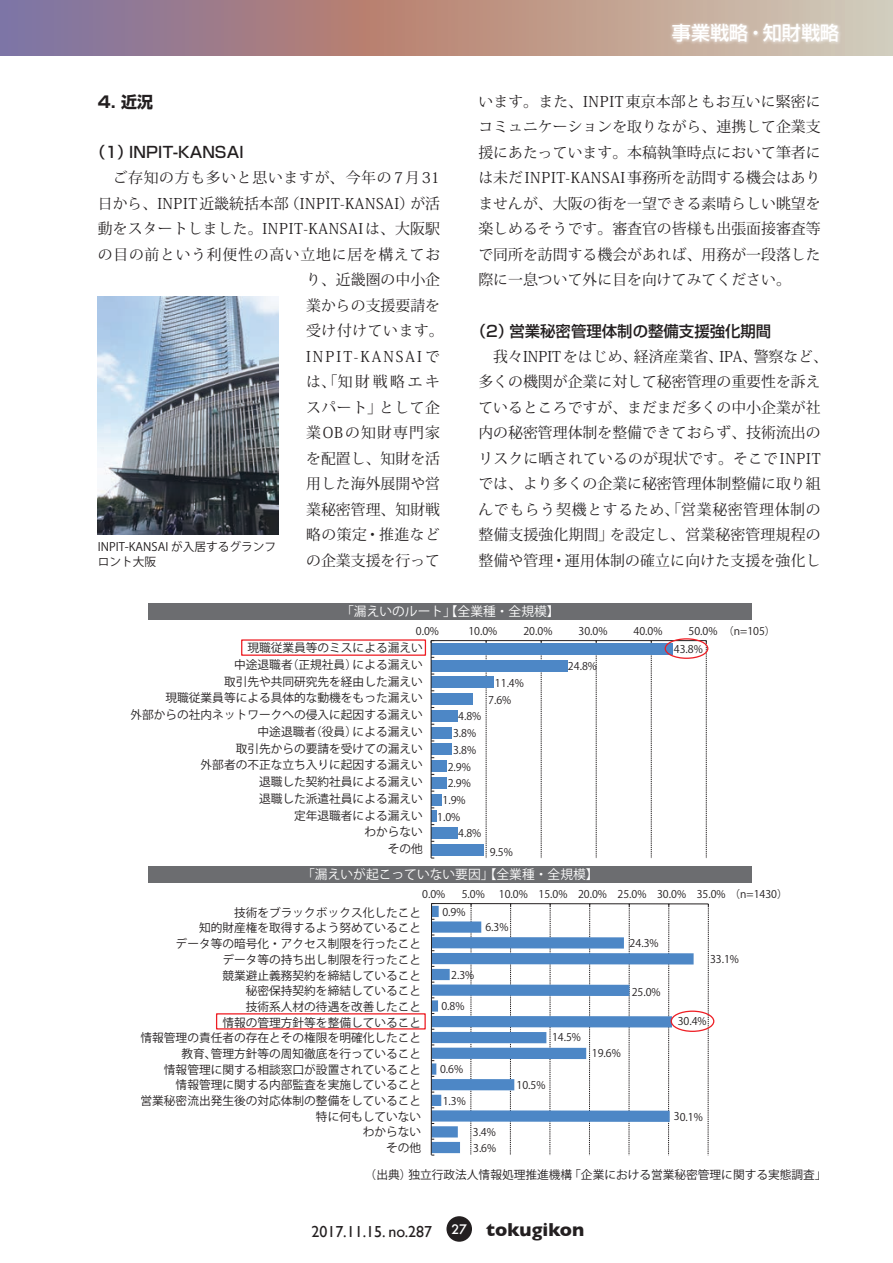
<style>
.page{position:relative;width:893px;height:1263px;background:#fff}
.page>*{position:absolute;margin:0;border:0;box-sizing:border-box;transform-origin:0 0}
.t1{font:500 19.2px "Shin Go Pro";color:#fff}
.t2{font:15.9px "Gill Sans";color:#231f20}
.t3{font:700 15.9px "Shin Go Pro";color:#231f20}
.t4{font:500 15.45px "Shin Go Pro";color:#231f20}
.t5{font:14.85px/25.5px "Koz Min Pro";letter-spacing:.005em;color:#231f20;text-align:justify}
.t6{font:14.85px/25.5px "Koz Min Pro";letter-spacing:.035em;color:#231f20;text-align:right}
.t7{font:12.75px "Koz Go Pro";color:#fff}
.t8{font:11.7px/15.8px "Koz Go Pro";color:#231f20;text-align:right}
.t9{font:10.65px/16.4px "Koz Go Pro";color:#231f20}
.s1{font-weight:700;font-size:19.2px}
</style>
<div class="page">
<div style="left:446px;top:1216px;width:26px;height:26px;background:#231f20;border-radius:50%"></div>
<svg style="left:0;top:0;width:893px;height:55px"></svg>
<img style="left:98px;top:297px;width:181px;height:238px">
<div style="left:431px;top:844px;width:52px;height:12px;background:#4d87c6"></div>
<div style="left:431px;top:827px;width:26px;height:12px;background:#4d87c6"></div>
<div style="left:431px;top:810px;width:5px;height:12px;background:#4d87c6"></div>
<div style="left:431px;top:793px;width:11px;height:12px;background:#4d87c6"></div>
<div style="left:431px;top:777px;width:16px;height:12px;background:#4d87c6"></div>
<div style="left:431px;top:760px;width:16px;height:12px;background:#4d87c6"></div>
<div style="left:431px;top:743px;width:21px;height:12px;background:#4d87c6"></div>
<div style="left:431px;top:727px;width:21px;height:11px;background:#4d87c6"></div>
<div style="left:431px;top:710px;width:26px;height:12px;background:#4d87c6"></div>
<div style="left:431px;top:693px;width:42px;height:12px;background:#4d87c6"></div>
<div style="left:431px;top:676px;width:63px;height:12px;background:#4d87c6"></div>
<div style="left:431px;top:660px;width:136px;height:12px;background:#4d87c6"></div>
<div style="left:431px;top:643px;width:241px;height:12px;background:#4d87c6"></div>
<hr style="left:431px;top:640px;width:275px;height:1px;background:#231f20">
<svg style="left:706px;top:641px;width:1px;height:217px"></svg>
<svg style="left:651px;top:641px;width:1px;height:217px"></svg>
<svg style="left:596px;top:641px;width:1px;height:217px"></svg>
<svg style="left:541px;top:641px;width:1px;height:217px"></svg>
<svg style="left:486px;top:641px;width:1px;height:217px"></svg>
<hr style="left:431px;top:641px;width:1px;height:217px;background:#231f20">
<div style="left:149px;top:603px;width:603px;height:16px;background:#6c6d70"></div>
<div style="left:665px;top:638px;width:43px;height:21px;border:1px solid #ee1d23;border-radius:50%"></div>
<div style="left:241px;top:639px;width:185px;height:17px;border:1px solid #ee1d23"></div>
<div style="left:431px;top:1142px;width:29px;height:11px;background:#4d87c6"></div>
<div style="left:431px;top:1126px;width:27px;height:11px;background:#4d87c6"></div>
<div style="left:431px;top:1110px;width:239px;height:12px;background:#4d87c6"></div>
<div style="left:431px;top:1095px;width:10px;height:11px;background:#4d87c6"></div>
<div style="left:431px;top:1079px;width:83px;height:11px;background:#4d87c6"></div>
<div style="left:431px;top:1063px;width:5px;height:12px;background:#4d87c6"></div>
<div style="left:431px;top:1048px;width:155px;height:11px;background:#4d87c6"></div>
<div style="left:431px;top:1032px;width:115px;height:11px;background:#4d87c6"></div>
<div style="left:431px;top:1016px;width:241px;height:11px;background:#4d87c6"></div>
<div style="left:431px;top:1000px;width:7px;height:11px;background:#4d87c6"></div>
<div style="left:431px;top:984px;width:198px;height:12px;background:#4d87c6"></div>
<div style="left:431px;top:969px;width:19px;height:11px;background:#4d87c6"></div>
<div style="left:431px;top:953px;width:263px;height:11px;background:#4d87c6"></div>
<div style="left:431px;top:937px;width:193px;height:11px;background:#4d87c6"></div>
<div style="left:431px;top:921px;width:50px;height:12px;background:#4d87c6"></div>
<div style="left:431px;top:906px;width:8px;height:11px;background:#4d87c6"></div>
<hr style="left:431px;top:903px;width:277px;height:1px;background:#231f20">
<svg style="left:708px;top:904px;width:1px;height:251px"></svg>
<svg style="left:668px;top:904px;width:1px;height:251px"></svg>
<svg style="left:629px;top:904px;width:1px;height:251px"></svg>
<svg style="left:589px;top:904px;width:1px;height:251px"></svg>
<svg style="left:550px;top:904px;width:1px;height:251px"></svg>
<svg style="left:510px;top:904px;width:1px;height:251px"></svg>
<svg style="left:471px;top:904px;width:1px;height:251px"></svg>
<hr style="left:431px;top:903px;width:1px;height:252px;background:#231f20">
<div style="left:149px;top:866px;width:603px;height:17px;background:#6c6d70"></div>
<div style="left:671px;top:1010px;width:43px;height:22px;border:1px solid #ee1d23;border-radius:50%"></div>
<div style="left:216px;top:1013px;width:210px;height:16px;border:1px solid #ee1d23"></div>
<div style="left:669px;top:20px;width:173px;height:26px;background:#fff;opacity:.5"></div>
<h2 class="t3" style="left:98px;top:89px;width:57px">4. 近況</h2>
<h3 class="t4" style="left:90px;top:140px;width:155px">（1）INPIT-KANSAI</h3>
<p class="t6" style="left:98px;top:164px;width:348px">　ご存知の方も多いと思いますが、今年の 7月31日から、INPIT近畿統括本部（INPIT-KANSAI）が活動をスタートしました。INPIT-KANSAIは、大阪駅の目の前という利便性の高い立地に居を構えており、近畿圏の中小企<br>業からの支援要請を<br>受け付けています。<br>INPIT-KANSAIで<br>は、「知財戦略エキ<br>スパート」として企<br>業OBの知財専門家<br>を配置し、知財を活<br>用した海外展開や営<br>業秘密管理、知財戦<br>略の策定・推進など<br>の企業支援を行って</p>
<p class="t8" style="left:98px;top:540px;width:180px;line-height:14.9px;text-align:left">INPIT-KANSAI が入居するグランフロント大阪</p>
<h1 class="t1" style="left:672px;top:17px;width:169px">事業戦略・知財戦略</h1>
<p class="t5" style="left:478px;top:88px;width:344px">います。また、INPIT東京本部ともお互いに緊密にコミュニケーションを取りながら、連携して企業支援にあたっています。本稿執筆時点において筆者には未だINPIT-KANSAI事務所を訪問する機会はありませんが、大阪の街を一望できる素晴らしい眺望を楽しめるそうです。審査官の皆様も出張面接審査等で同所を訪問する機会があれば、用務が一段落した際に一息ついて外に目を向けてみてください。</p>
<h3 class="t4" style="left:471px;top:318px;width:302px">（2）営業秘密管理体制の整備支援強化期間</h3>
<p class="t5" style="left:478px;top:343px;width:351px;text-align:left">　我々INPITをはじめ、経済産業省、IPA、警察など、多くの機関が企業に対して秘密管理の重要性を訴えているところですが、まだまだ多くの中小企業が社内の秘密管理体制を整備できておらず、技術流出のリスクに晒されているのが現状です。そこでINPITでは、より多くの企業に秘密管理体制整備に取り組んでもらう契機とするため、「営業秘密管理体制の整備支援強化期間」を設定し、営業秘密管理規程の整備や管理・運用体制の確立に向けた支援を強化し</p>
<p class="t7" style="left:341px;top:603px;width:220px">「漏えいのルート」【全業種・全規模】</p>
<p class="t9" style="left:416px;top:623px;width:25px">0.0%</p>
<p class="t9" style="left:468px;top:623px;width:30px">10.0%</p>
<p class="t9" style="left:523px;top:623px;width:30px">20.0%</p>
<p class="t9" style="left:578px;top:623px;width:30px">30.0%</p>
<p class="t9" style="left:633px;top:623px;width:30px">40.0%</p>
<p class="t9" style="left:689px;top:623px;width:30px">50.0%</p>
<p class="t8" style="left:130px;top:640px;width:294px;line-height:16.8px">現職従業員等のミスによる漏えい<br>中途退職者（正規社員）による漏えい<br>取引先や共同研究先を経由した漏えい<br>現職従業員等による具体的な動機をもった漏えい<br>外部からの社内ネットワークへの侵入に起因する漏えい中途退職者（役員）による漏えい<br>取引先からの要請を受けての漏えい<br>外部者の不正な立ち入りに起因する漏えい<br>退職した契約社員による漏えい<br>退職した派遣社員による漏えい<br>定年退職者による漏えい<br>わからない<br>その他</p>
<p class="t9" style="left:674px;top:641px;width:30px">43.8%</p>
<p class="t9" style="left:568px;top:658px;width:30px">24.8%</p>
<p class="t9" style="left:488px;top:675px;width:37px;text-indent:7px">11.4%<br>7.6%</p>
<p class="t9" style="left:458px;top:708px;width:25px">4.8%</p>
<p class="t9" style="left:453px;top:725px;width:25px">3.8%</p>
<p class="t9" style="left:453px;top:742px;width:25px">3.8%</p>
<p class="t9" style="left:448px;top:759px;width:25px">2.9%</p>
<p class="t9" style="left:448px;top:775px;width:25px">2.9%</p>
<p class="t9" style="left:442px;top:792px;width:25px">1.9%</p>
<p class="t9" style="left:437px;top:809px;width:25px">1.0%</p>
<p class="t9" style="left:458px;top:826px;width:25px">4.8%</p>
<p class="t9" style="left:490px;top:844px;width:25px">9.5%</p>
<p class="t7" style="left:302px;top:866px;width:298px">「漏えいが起こっていない要因」【全業種・全規模】</p>
<p class="t9" style="left:723px;top:623px;width:54px">（n=105）</p>
<p class="t9" style="left:422px;top:886px;width:25px">0.0%</p>
<p class="t9" style="left:462px;top:886px;width:25px">5.0%</p>
<p class="t9" style="left:499px;top:886px;width:290px">10.0% 15.0% 20.0% 25.0% 30.0% 35.0% （n=1430）</p>
<p class="t8" style="left:141px;top:905px;width:282px">技術をブラックボックス化したこと<br>知的財産権を取得するよう努めていること<br>データ等の暗号化・アクセス制限を行ったこと<br>データ等の持ち出し制限を行ったこと<br>競業避止義務契約を締結していること<br>秘密保持契約を締結していること<br>技術系人材の待遇を改善したこと<br>情報の管理方針等を整備していること<br>情報管理の責任者の存在とその権限を明確化したこと教育､管理方針等の周知徹底を行っていること<br>情報管理に関する相談窓口が設置されていること<br>情報管理に関する内部監査を実施していること<br>営業秘密流出発生後の対応体制の整備をしていること特に何もしていない<br>わからない<br>その他</p>
<p class="t9" style="left:442px;top:904px;width:25px">0.9%</p>
<p class="t9" style="left:485px;top:919px;width:25px">6.3%</p>
<p class="t9" style="left:451px;top:967px;width:25px">2.3%</p>
<p class="t9" style="left:441px;top:998px;width:25px">0.8%</p>
<p class="t9" style="left:440px;top:1062px;width:25px">0.6%</p>
<p class="t9" style="left:443px;top:1093px;width:25px">1.3%</p>
<p class="t9" style="left:473px;top:1125px;width:25px;line-height:15.8px">3.4%<br>3.6%</p>
<p class="t9" style="left:552px;top:1029px;width:31px">14.5%</p>
<p class="t9" style="left:517px;top:1077px;width:31px">10.5%</p>
<p class="t9" style="left:630px;top:935px;width:31px">24.3%</p>
<p class="t9" style="left:632px;top:984px;width:31px">25.0%</p>
<p class="t9" style="left:592px;top:1045px;width:31px">19.6%</p>
<p class="t9" style="left:710px;top:951px;width:31px">33.1%</p>
<p class="t9" style="left:678px;top:1013px;width:31px">30.4%</p>
<p class="t9" style="left:674px;top:1109px;width:31px">30.1%</p>
<p class="t8" style="left:365px;top:1167px;width:463px">（出典）独立行政法人情報処理推進機構「企業における営業秘密管理に関する実態調査」</p>
<h2 class="t2" style="left:311px;top:1222px;width:274px">2017.11.15. no.287 <sup>27</sup> <span class="s1">tokugikon</span></h2>
</div>
